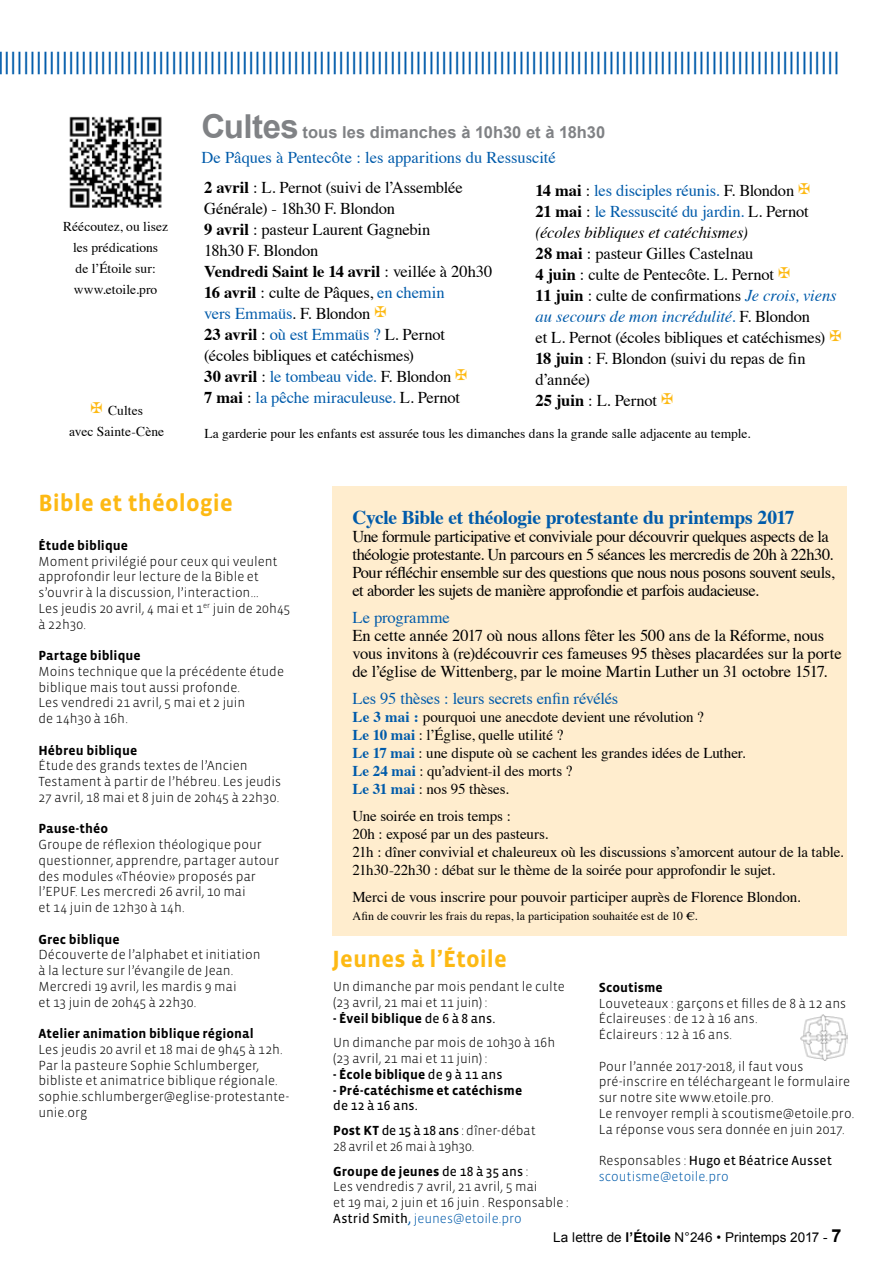
<style>
.page{position:relative;width:893px;height:1263px;background:#fff}
.page>*{position:absolute;margin:0;border:0;box-sizing:border-box;transform-origin:0 0}
.t1{font:24px "Arial";color:#005baa}
.t2{font:700 24px "Vista Sans";letter-spacing:.005em;color:#fdb913}
.t3{font:700 19.5px "Times";letter-spacing:-.015em;color:#005baa}
.t4{font:16.5px/21px "Times";letter-spacing:-.015em;color:#000}
.t5{font:16.5px/29.7px "Times";letter-spacing:-.005em;color:#005baa}
.t6{font:700 16.5px "Arial";letter-spacing:.005em;color:#808285}
.t7{font:15px/18px "Times";letter-spacing:-.005em;color:#000}
.t8{font:300 13.5px/15.8px "Vista Sans";color:#000}
.t9{font:13.5px/21px "Times";letter-spacing:.005em;color:#000;text-align:center}
.t10{font:700 13.5px "Vista Sans";letter-spacing:.005em;color:#000}
.t11{font:13.5px "Vista Sans Reg";letter-spacing:.005em;color:#000}
.t12{font:13.5px "Arial";letter-spacing:.005em;color:#000}
.t13{font:300 13.5px "Vista Sans";color:#005baa}
.t14{font:12px "Times";color:#000}
.s1{color:#fdb913}
.s2{font-size:33px}
.s3{font-weight:700;color:#000}
.s4{color:#000}
.s5{font-weight:700}
.s6{color:#005baa}
.s7{font-style:italic}
.s8{font-style:italic;color:#005baa}
.s9{font-weight:700;color:#005baa}
.s10{font-family:"Vista Sans Reg";font-weight:400}
.s11{font-family:"Vista Sans Reg";font-weight:400;color:#005baa}
.s12{font-family:"Vista Sans";font-weight:300}
.s13{font-weight:700;font-size:18px}
</style>
<div class="page">
<img style="left:69px;top:116px;width:93px;height:92px">
<div style="left:332px;top:486px;width:515px;height:449px;background:#ffedce"></div>
<img style="left:800px;top:1014px;width:47px;height:47px">
<h1 class="t1" style="left:-3px;top:44px;width:844px">|||||||||||||||||||||||||||||||||||||||||||||||||||||||||||||||||||||||||||||||||||||||||||||||||||||||||||||||||||||||||||||||||||</h1>
<p class="t9" style="left:63px;top:215px;width:107px">Réécoutez, ou lisez les prédications<br>de l’Étoile sur: www.etoile.pro</p>
<p class="t9" style="left:69px;top:399px;width:96px"><span class="s1">✠</span> Cultes<br>avec Sainte-Cène</p>
<p class="t6" style="left:201px;top:121px;width:405px"><span class="s2">Cultes</span> tous les dimanches à 10h30 et à 18h30</p>
<p class="t5" style="left:201px;top:141px;width:356px">De Pâques à Pentecôte : les apparitions du Ressuscité<br><span class="s3">2 avril</span> <span class="s4">: L. Pernot (suivi de l’Assemblée</span></p>
<p class="t4" style="left:204px;top:196px;width:290px">Générale) - 18h30 F. Blondon<br><span class="s5">9 avril</span> : pasteur Laurent Gagnebin<br>18h30 F. Blondon<br><span class="s5">Vendredi Saint le 14 avril</span> : veillée à 20h30<br><span class="s5">16 avril</span> : culte de Pâques, <span class="s6">en chemin<br>vers Emmaüs</span>. F. Blondon <span class="s1">✠<br></span><span class="s5">23 avril</span> : <span class="s6">où est Emmaüs ?</span> L. Pernot (écoles bibliques et catéchismes)<br><span class="s5">30 avril</span> : <span class="s6">le tombeau vide.</span> F. Blondon <span class="s1">✠<br></span><span class="s5">7 mai</span> : <span class="s6">la pêche miraculeuse.</span> L. Pernot</p>
<p class="t4" style="left:536px;top:179px;width:307px"><span class="s5">14 mai</span> : <span class="s6">les disciples réunis.</span> F. Blondon <span class="s1">✠<br></span><span class="s5">21 mai</span> : <span class="s6">le Ressuscité du jardin.</span> L. Pernot <span class="s7">(écoles bibliques et catéchismes)<br></span><span class="s5">28 mai</span> : pasteur Gilles Castelnau<br><span class="s5">4 juin</span> : culte de Pentecôte. L. Pernot <span class="s1">✠<br></span><span class="s5">11 juin</span> : culte de confirmations <span class="s8">Je crois, viens au secours de mon incrédulité</span><span class="s6">.</span> F. Blondon<br>et L. Pernot (écoles bibliques et catéchismes) <span class="s1">✠ </span><span class="s5">18 juin</span> : F. Blondon (suivi du repas de fin d’année)<br><span class="s5">25 juin</span> : L. Pernot <span class="s1">✠</span></p>
<p class="t9" style="left:204px;top:422px;width:548px">La garderie pour les enfants est assurée tous les dimanches dans la grande salle adjacente au temple.</p>
<h1 class="t2" style="left:39px;top:491px;width:196px">Bible et théologie</h1>
<p class="t10" style="left:39px;top:538px;width:91px">Étude biblique</p>
<p class="t8" style="left:39px;top:553px;width:253px">Moment privilégié pour ceux qui veulent approfondir leur lecture de la Bible et s’ouvrir à la discussion, l’interaction...<br>Les jeudis 20 avril, 4 mai et 1<sup>er</sup> juin de 20h45 à 22h30.</p>
<p class="t10" style="left:39px;top:649px;width:104px">Partage biblique</p>
<p class="t8" style="left:39px;top:664px;width:247px">Moins technique que la précédente étude biblique mais tout aussi profonde.<br>Les vendredi 21 avril, 5 mai et 2 juin<br>de 14h30 à 16h.</p>
<p class="t10" style="left:39px;top:743px;width:100px">Hébreu biblique</p>
<p class="t8" style="left:39px;top:758px;width:244px">étude des grands textes de l’Ancien<br>Testament à partir de l’hébreu. Les jeudis<br>27 avril, 18 mai et 8 juin de 20h45 à 22h30.</p>
<p class="t10" style="left:39px;top:822px;width:71px">Pause-théo</p>
<p class="t8" style="left:39px;top:837px;width:242px">Groupe de réflexion théologique pour questionner, apprendre, partager autour des modules «Théovie» proposés par l’EPUF. Les mercredi 26 avril, 10 mai<br>et 14 juin de 12h30 à 14h.</p>
<p class="t10" style="left:39px;top:932px;width:83px">Grec biblique</p>
<p class="t8" style="left:39px;top:947px;width:224px">Découverte de l’alphabet et initiation à la lecture sur l’évangile de Jean.<br>Mercredi 19 avril, les mardis 9 mai<br>et 13 juin de 20h45 à 22h30.</p>
<p class="t10" style="left:39px;top:1027px;width:217px">Atelier animation biblique régional</p>
<p class="t8" style="left:39px;top:1042px;width:252px">Les jeudis 20 avril et 18 mai de 9h45 à 12h.<br>Par la pasteure Sophie Schlumberger, bibliste et animatrice biblique régionale. sophie.schlumberger@eglise-protestante&shy;unie.org</p>
<h2 class="t3" style="left:352px;top:498px;width:444px">Cycle Bible et théologie protestante du printemps 2017</h2>
<p class="t4" style="left:352px;top:526px;width:484px;line-height:18px">Une formule participative et conviviale pour découvrir quelques aspects de la théologie protestante. Un parcours en 5 séances les mercredis de 20h à 22h30.<br>Pour réfléchir ensemble sur des questions que nous nous posons souvent seuls, et aborder les sujets de manière approfondie et parfois audacieuse.</p>
<p class="t5" style="left:352px;top:601px;width:99px">Le programme</p>
<p class="t4" style="left:352px;top:625px;width:491px;line-height:18px">En cette année 2017 où nous allons fêter les 500 ans de la Réforme, nous vous invitons à (re)découvrir ces fameuses 95 thèses placardées sur la porte de l’église de Wittenberg, par le moine Martin Luther un 31 octobre 1517.</p>
<p class="t5" style="left:352px;top:682px;width:267px">Les 95 thèses : leurs secrets enfin révélés</p>
<p class="t7" style="left:352px;top:706px;width:395px"><span class="s9">Le 3 mai :</span> pourquoi une anecdote devient une révolution ?<br><span class="s9">Le 10 mai</span> : l’Église, quelle utilité ?<br><span class="s9">Le 17 mai</span> : une dispute où se cachent les grandes idées de Luther.<br><span class="s9">Le 24 mai</span> : qu’advient-il des morts ?<br><span class="s9">Le 31 mai</span> : nos 95 thèses.</p>
<p class="t7" style="left:352px;top:805px;width:493px">Une soirée en trois temps :<br>20h : exposé par un des pasteurs.<br>21h : dîner convivial et chaleureux où les discussions s’amorcent autour de la table.<br>21h30-22h30 : débat sur le thème de la soirée pour approfondir le sujet.</p>
<p class="t7" style="left:352px;top:886px;width:450px">Merci de vous inscrire pour pouvoir participer auprès de Florence Blondon.</p>
<p class="t14" style="left:352px;top:904px;width:347px">Afin de couvrir les frais du repas, la participation souhaitée est de 10 €.</p>
<h1 class="t2" style="left:332px;top:947px;width:176px">Jeunes à l’étoile</h1>
<p class="t8" style="left:333px;top:979px;width:233px">Un dimanche par mois pendant le culte (23 avril, 21 mai et 11 juin) :</p>
<p class="t8" style="left:333px;top:1006px;width:224px;line-height:24.8px"><span class="s5">- Éveil biblique</span> <span class="s10">de 6 à 8 ans.<br></span>Un dimanche par mois de 10h30 à 16h</p>
<p class="t8" style="left:333px;top:1051px;width:156px">(23 avril, 21 mai et 11 juin) :</p>
<p class="t10" style="left:333px;top:1067px;width:171px">- École biblique <span class="s10">de 9 à 11 ans</span></p>
<p class="t10" style="left:333px;top:1083px;width:191px">- Pré-catéchisme et catéchisme</p>
<p class="t11" style="left:333px;top:1099px;width:86px">de 12 à 16 ans.</p>
<p class="t8" style="left:333px;top:1123px;width:204px"><span class="s5">Post KT</span> <span class="s10">de 15 à 18 ans</span> : dîner-débat<br>28 avril et 26 mai à 19h30.</p>
<p class="t8" style="left:333px;top:1163px;width:237px"><span class="s5">Groupe de jeunes</span> <span class="s10">de 18 à 35 ans</span> :<br>Les vendredis 7 avril, 21 avril, 5 mai<br>et 19 mai, 2 juin et 16 juin . Responsable :<br><span class="s10">Astrid Smith</span><span class="s11">,</span> <span class="s6">jeunes@etoile.pro</span></p>
<p class="t10" style="left:599px;top:980px;width:66px">Scoutisme</p>
<p class="t8" style="left:599px;top:995px;width:249px">Louveteaux : garçons et filles de 8 à 12 ans<br>Éclaireuses : de 12 à 16 ans.<br>Éclaireurs : 12 à 16 ans.</p>
<p class="t8" style="left:599px;top:1058px;width:257px">Pour l’année 2017-2018, il faut vous pré-inscrire en téléchargeant le formulaire sur notre site www.etoile.pro.<br>Le renvoyer rempli à scoutisme@etoile.pro.<br>La réponse vous sera donnée en juin 2017.</p>
<p class="t11" style="left:599px;top:1154px;width:235px"><span class="s12">Responsables :</span> Hugo et Béatrice Ausset</p>
<p class="t13" style="left:599px;top:1169px;width:132px">scoutisme@etoile.pro</p>
<p class="t12" style="left:553px;top:1228px;width:290px">La lettre de <span class="s5">l’Étoile</span> N°246 • Printemps 2017 - <span class="s13">7</span></p>
</div>
